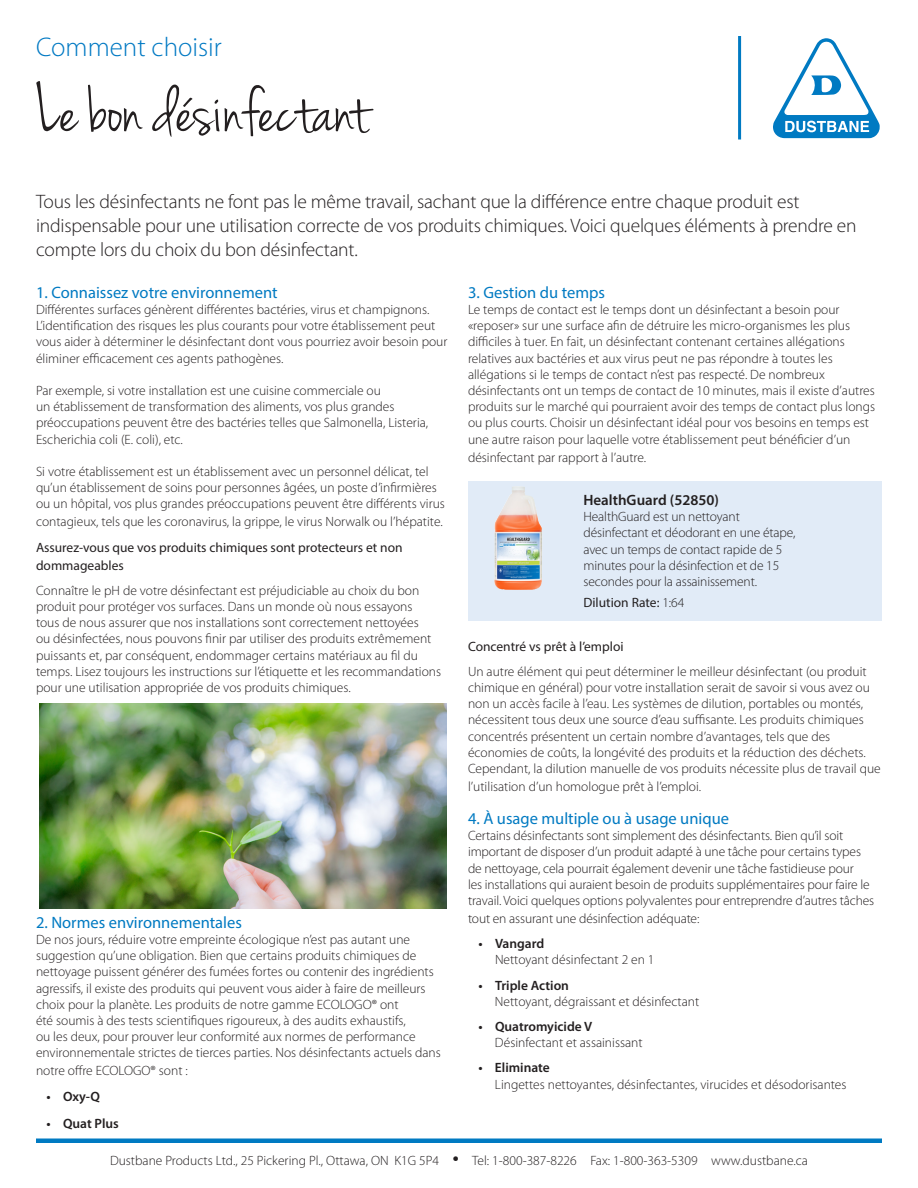
<style>
.page{position:relative;width:918px;height:1188px;background:#fff}
.page>*{position:absolute;margin:0;border:0;box-sizing:border-box;transform-origin:0 0}
.Page_Title{font:72px "Jenna Sue";color:#231f20}
.Page_Subtitle{font:300 27px "Myriad Pro";color:#0079c3}
.Intro_paragraph{font:300 19.5px/24px "Myriad Pro";letter-spacing:-.01em;color:#231f20}
.Body_Subheader{font:16.5px "Myriad Pro";color:#007ac2}
.Body_Text{font:600 15px "Myriad Pro";color:#231f20}
.Body_Text-2{font:300 13.5px/16.2px "Myriad Pro";color:#231f20}
.Bullet_List{font:300 13.5px/16.2px "Myriad Pro";color:#231f20}
.Body_Regular{font:13.5px/18px "Myriad Pro";color:#231f20}
.Body_Text-3{font:13.5px "Myriad Pro";color:#231f20}
.Bullet_List-2{font:600 13.5px "Myriad Pro";color:#231f20}
.s1{font-weight:300}
.s2{font-weight:600}
.s3{font-weight:900;font-size:16.5px}
</style>
<div class="page">
<div style="left:36px;top:1138px;width:846px;height:5px;background:#007ac2"></div>
<img style="left:39px;top:703px;width:408px;height:205px">
<hr style="left:738px;top:36px;width:3px;height:104px;background:#007ac2">
<svg style="left:773px;top:38px;width:107px;height:101px"></svg>
<div style="left:468px;top:482px;width:414px;height:139px;background:#e1ebf7"></div>
<img style="left:494px;top:487px;width:48px;height:103px">
<p class="Page_Subtitle" style="left:36px;top:31px;width:187px">Comment choisir</p>
<p class="Page_Title" style="left:36px;top:69px;width:334px">Le bon désinfectant</p>
<p class="Intro_paragraph" style="left:36px;top:189px;width:822px">Tous les désinfectants ne font pas le même travail, sachant que la différence entre chaque produit est indispensable pour une utilisation correcte de vos produits chimiques. Voici quelques éléments à prendre en compte lors du choix du bon désinfectant.</p>
<p class="Body_Subheader" style="left:36px;top:282px;width:243px">1. Connaissez votre environnement</p>
<p class="Body_Text-2" style="left:36px;top:301px;width:413px">Différentes surfaces génèrent différentes bactéries, virus et champignons.<br>L’identification des risques les plus courants pour votre établissement peut vous aider à déterminer le désinfectant dont vous pourriez avoir besoin pour éliminer efficacement ces agents pathogènes.</p>
<p class="Body_Text-2" style="left:36px;top:382px;width:394px">Par exemple, si votre installation est une cuisine commerciale ou<br>un établissement de transformation des aliments, vos plus grandes préoccupations peuvent être des bactéries telles que Salmonella, Listeria, Escherichia coli (E. coli), etc.</p>
<p class="Body_Text-2" style="left:36px;top:463px;width:410px">Si votre établissement est un établissement avec un personnel délicat, tel qu’un établissement de soins pour personnes âgées, un poste d’infirmières ou un hôpital, vos plus grandes préoccupations peuvent être différents virus</p>
<p class="Body_Text-2" style="left:36px;top:514px;width:408px">contagieux, tels que les coronavirus, la grippe, le virus Norwalk ou l’hépatite.</p>
<p class="Body_Regular" style="left:36px;top:538px;width:368px">Assurez-vous que vos produits chimiques sont protecteurs et non dommageables</p>
<p class="Body_Text-2" style="left:36px;top:582px;width:407px">Connaître le pH de votre désinfectant est préjudiciable au choix du bon produit pour protéger vos surfaces. Dans un monde où nous essayons<br>tous de nous assurer que nos installations sont correctement nettoyées<br>ou désinfectées, nous pouvons finir par utiliser des produits extrêmement puissants et, par conséquent, endommager certains matériaux au fil du temps. Lisez toujours les instructions sur l’étiquette et les recommandations pour une utilisation appropriée de vos produits chimiques.</p>
<p class="Body_Subheader" style="left:468px;top:282px;width:139px">3. Gestion du temps</p>
<p class="Body_Text-2" style="left:468px;top:301px;width:409px">Le temps de contact est le temps dont un désinfectant a besoin pour «reposer» sur une surface afin de détruire les micro-organismes les plus difficiles à tuer. En fait, un désinfectant contenant certaines allégations relatives aux bactéries et aux virus peut ne pas répondre à toutes les allégations si le temps de contact n’est pas respecté. De nombreux désinfectants ont un temps de contact de 10 minutes, mais il existe d’autres produits sur le marché qui pourraient avoir des temps de contact plus longs ou plus courts. Choisir un désinfectant idéal pour vos besoins en temps est une autre raison pour laquelle votre établissement peut bénéficier d’un</p>
<p class="Body_Text-2" style="left:468px;top:449px;width:180px">désinfectant par rapport à l’autre.</p>
<p class="Body_Text" style="left:584px;top:490px;width:137px">HealthGuard (52850)</p>
<p class="Body_Text-2" style="left:584px;top:508px;width:214px">HealthGuard est un nettoyant désinfectant et déodorant en une étape, avec un temps de contact rapide de 5 minutes pour la désinfection et de 15 secondes pour la assainissement.</p>
<p class="Body_Text-3" style="left:584px;top:594px;width:102px">Dilution Rate: <span class="s1">1:64</span></p>
<p class="Body_Regular" style="left:468px;top:637px;width:157px">Concentré vs prêt à l’emploi</p>
<p class="Body_Text-2" style="left:468px;top:663px;width:414px">Un autre élément qui peut déterminer le meilleur désinfectant (ou produit chimique en général) pour votre installation serait de savoir si vous avez ou non un accès facile à l’eau. Les systèmes de dilution, portables ou montés, nécessitent tous deux une source d’eau suffisante. Les produits chimiques concentrés présentent un certain nombre d’avantages, tels que des économies de coûts, la longévité des produits et la réduction des déchets.<br>Cependant, la dilution manuelle de vos produits nécessite plus de travail que</p>
<p class="Body_Text-2" style="left:468px;top:778px;width:235px">l’utilisation d’un homologue prêt à l’emploi.</p>
<p class="Body_Subheader" style="left:468px;top:808px;width:263px">4. À usage multiple ou à usage unique</p>
<p class="Body_Text-2" style="left:468px;top:827px;width:408px">Certains désinfectants sont simplement des désinfectants. Bien qu’il soit important de disposer d’un produit adapté à une tâche pour certains types de nettoyage, cela pourrait également devenir une tâche fastidieuse pour<br>les installations qui auraient besoin de produits supplémentaires pour faire le travail. Voici quelques options polyvalentes pour entreprendre d’autres tâches</p>
<p class="Body_Text-2" style="left:468px;top:910px;width:233px">tout en assurant une désinfection adéquate:</p>
<p class="Bullet_List" style="left:495px;top:935px;width:161px;text-indent:-16px"><span class="s2">• Vangard<br></span>Nettoyant désinfectant 2 en 1</p>
<p class="Bullet_List" style="left:495px;top:977px;width:206px;text-indent:-16px"><span class="s2">• Triple Action<br></span>Nettoyant, dégraissant et désinfectant</p>
<p class="Bullet_List" style="left:495px;top:1018px;width:149px;text-indent:-16px"><span class="s2">• Quatromyicide V<br></span>Désinfectant et assainissant</p>
<p class="Bullet_List" style="left:495px;top:1060px;width:353px;text-indent:-16px"><span class="s2">• Eliminate<br></span>Lingettes nettoyantes, désinfectantes, virucides et désodorisantes</p>
<p class="Body_Subheader" style="left:36px;top:912px;width:207px">2. Normes environnementales</p>
<p class="Body_Text-2" style="left:36px;top:931px;width:406px">De nos jours, réduire votre empreinte écologique n’est pas autant une suggestion qu’une obligation. Bien que certains produits chimiques de nettoyage puissent générer des fumées fortes ou contenir des ingrédients agressifs, il existe des produits qui peuvent vous aider à faire de meilleurs choix pour la planète. Les produits de notre gamme ECOLOGO® ont<br>été soumis à des tests scientifiques rigoureux, à des audits exhaustifs,<br>ou les deux, pour prouver leur conformité aux normes de performance environnementale strictes de tierces parties. Nos désinfectants actuels dans</p>
<p class="Body_Text-2" style="left:36px;top:1063px;width:153px">notre offre ECOLOGO® sont :</p>
<p class="Bullet_List-2" style="left:47px;top:1087px;width:55px">• Oxy-Q</p>
<p class="Bullet_List-2" style="left:47px;top:1114px;width:74px">• Quat Plus</p>
<p class="Body_Text-2" style="left:110px;top:1152px;width:699px">Dustbane Products Ltd., 25 Pickering Pl., Ottawa, ON K1G 5P4 <span class="s3">•</span> Tel: 1-800-387-8226 Fax: 1-800-363-5309 www.dustbane.ca</p>
</div>
